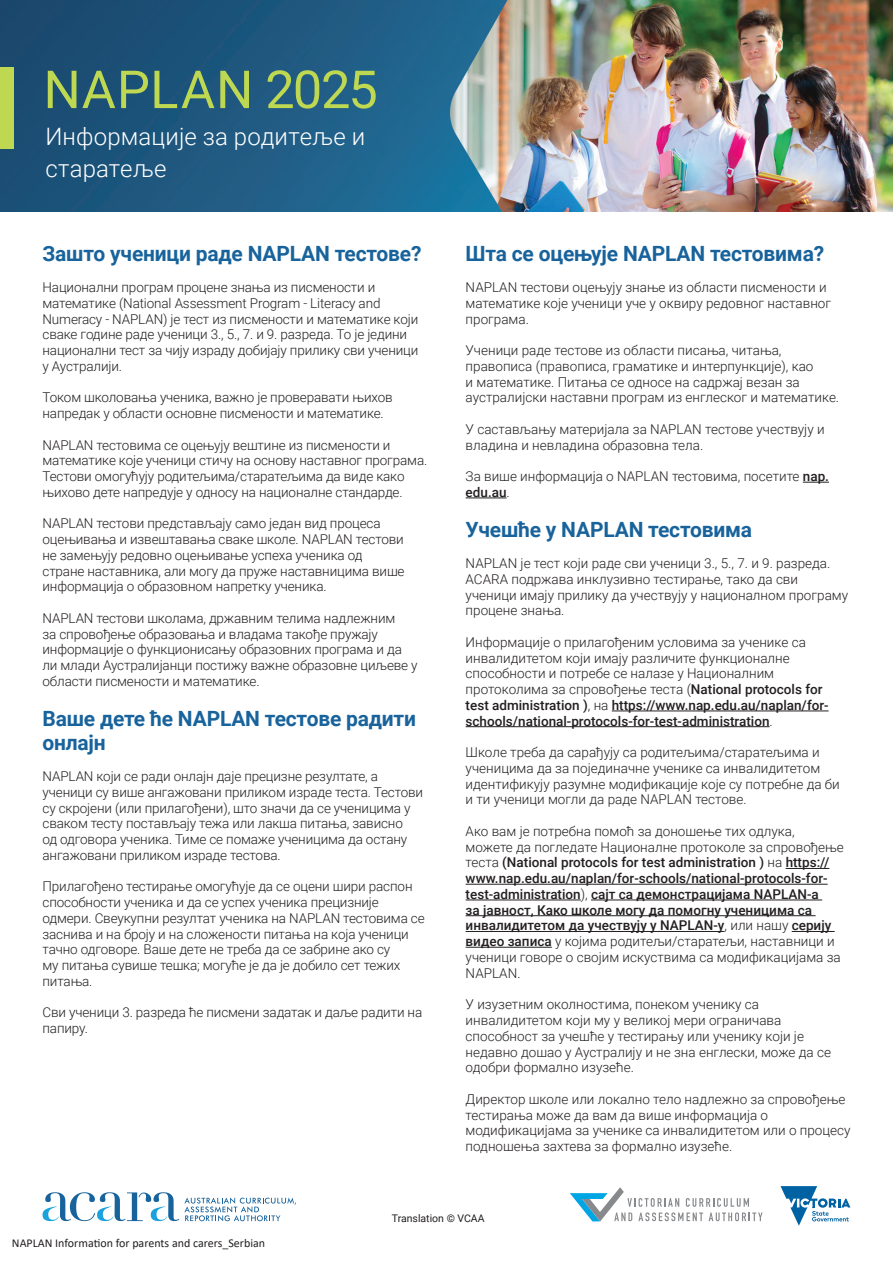
<style>
.page{position:relative;width:893px;height:1263px;background:#fff}
.page>*{position:absolute;margin:0;border:0;box-sizing:border-box;transform-origin:0 0}
.t1{font:52.5px "Roboto";letter-spacing:.01em;color:#bfd852}
.t2{font:300 24px/31.5px "Roboto";letter-spacing:.005em;color:#fff}
.t3{font:700 21px/24px "Roboto";letter-spacing:-.01em;color:#18639c}
.Paragraph_Style{font:300 13.5px/15.8px "Roboto";letter-spacing:-.01em;color:#231f20}
.Paragraph_Style-2{font:500 13.5px/15.8px "Roboto";color:#231f20}
.t4{font:12px "Calibri";color:#231f20}
.Paragraph_Style-3{font:10.5px "Roboto";color:#231f20}
.s1{font-weight:500}
.s2{font-weight:300}
</style>
<div class="page">
<svg style="left:43px;top:1192px;width:253px;height:29px"></svg>
<img style="left:0;top:0;width:893px;height:212px">
<svg style="left:803px;top:482px;width:26px;height:1px"></svg>
<hr style="left:466px;top:498px;width:41px;height:1px;background:#231f20">
<hr style="left:612px;top:711px;width:217px;height:1px;background:#231f20">
<hr style="left:466px;top:726px;width:304px;height:1px;background:#231f20">
<hr style="left:786px;top:868px;width:43px;height:1px;background:#231f20">
<hr style="left:466px;top:884px;width:362px;height:1px;background:#231f20">
<hr style="left:466px;top:900px;width:115px;height:1px;background:#231f20">
<hr style="left:591px;top:900px;width:231px;height:1px;background:#231f20">
<hr style="left:466px;top:915px;width:350px;height:1px;background:#231f20">
<hr style="left:466px;top:931px;width:258px;height:1px;background:#231f20">
<hr style="left:792px;top:931px;width:43px;height:1px;background:#231f20">
<hr style="left:466px;top:947px;width:86px;height:1px;background:#231f20">
<div style="left:0;top:67px;width:13px;height:81px;background:#bfd852"></div>
<svg style="left:570px;top:1187px;width:193px;height:34px"></svg>
<svg style="left:780px;top:1186px;width:70px;height:40px"></svg>
<p class="t1" style="left:43px;top:53px;width:336px">NAPLAN 2025</p>
<p class="t2" style="left:46px;top:120px;width:321px">Информације за родитеље и старатеље</p>
<p class="t3" style="left:43px;top:240px;width:381px">Зашто ученици раде NAPLAN тестoве?</p>
<p class="Paragraph_Style" style="left:43px;top:279px;width:377px">Национални програм процене знања из писмености и математике (National Assessment Program - Literacy and Numeracy - NAPLAN) је тест из писмености и математике који сваке године раде ученици 3., 5., 7. и 9. разреда. То је једини национални тест за чију израду добијају прилику сви ученици у Аустралији.</p>
<p class="Paragraph_Style" style="left:43px;top:389px;width:352px">Током школовања ученика, важно је проверавати њихов напредак у области основне писмености и математике.</p>
<p class="Paragraph_Style" style="left:43px;top:436px;width:386px">NAPLAN тестовима се оцењују вештине из писмености и математике које ученици стичу на основу наставног програма.<br>Тестови омогућују родитељима/старатељима да виде како њихово дете напредује у односу на националне стандарде.</p>
<p class="Paragraph_Style" style="left:43px;top:515px;width:364px">NAPLAN тестови представљају само један вид процеса оцењивања и извештавања сваке школе. NAPLAN тестови не замењују редовно оцењивање успеха ученика од стране наставника, али могу да пруже наставницима више информација о образовном напретку ученика.</p>
<p class="Paragraph_Style" style="left:43px;top:610px;width:377px">NAPLAN тестови школама, државним телима надлежним<br>за спровођење образовања и владама такође пружају информације о функционисању образовних програма и да ли млади Аустралијанци постижу важне образовне циљеве у области писмености и математике.</p>
<p class="t3" style="left:43px;top:705px;width:375px">Ваше дете ће NAPLAN тестове радити онлајн</p>
<p class="Paragraph_Style" style="left:43px;top:768px;width:382px">NAPLAN који се ради онлајн даје прецизне резултате, а ученици су више ангажовани приликом израде теста. Тестови су скројени (или прилагођени), што значи да се ученицима у сваком тесту постављају тежа или лакша питања, зависно<br>од одговора ученика. Тиме се помаже ученицима да остану ангажовани приликом израде тестова.</p>
<p class="Paragraph_Style" style="left:43px;top:878px;width:384px">Прилагођено тестирање омогућује да се оцени шири распон способности ученика и да се успех ученика прецизније одмери. Свеукупни резултат ученика на NAPLAN тестовима се заснива и на броју и на сложености питања на која ученици тачно одговоре. Ваше дете не треба да се забрине ако су<br>му питања сувише тешка; могуће је да је добило сет тежих питања.</p>
<p class="Paragraph_Style" style="left:43px;top:1004px;width:381px">Сви ученици 3. разреда ће писмени задатак и даље радити на папиру.</p>
<p class="t3" style="left:466px;top:240px;width:360px">Шта се оцењује NAPLAN тестовима?</p>
<p class="Paragraph_Style" style="left:466px;top:279px;width:367px">NAPLAN тестови оцењују знање из области писмености и математике које ученици уче у оквиру редовног наставног програма.</p>
<p class="Paragraph_Style" style="left:466px;top:342px;width:375px">Ученици раде тестове из области писања, читања, правописа (правописа, граматике и интерпункције), као<br>и математике. Питања се односе на садржај везан за аустралијски наставни програм из енглеског и математике.</p>
<p class="Paragraph_Style" style="left:466px;top:421px;width:361px">У састављању материјала за NAPLAN тестове учествују и владина и невладина образовна тела.</p>
<p class="Paragraph_Style" style="left:466px;top:468px;width:365px">За више информација о NAPLAN тестовима, посетите <span class="s1">nap. edu.au</span>.</p>
<p class="t3" style="left:466px;top:516px;width:288px">Учешће у NAPLAN тестовима</p>
<p class="Paragraph_Style" style="left:466px;top:555px;width:384px">NAPLAN је тест који раде сви ученици 3., 5., 7. и 9. разреда.<br>ACARA подржава инклузивно тестирање, тако да сви ученици имају прилику да учествују у националном програму процене знања.</p>
<p class="Paragraph_Style" style="left:466px;top:634px;width:364px">Информације о прилагођеним условима за ученике са инвалидитетом који имају различите функционалне способности и потребе се налазе у Националним протоколима за спровођење теста (<span class="s1">National protocols for test administration )</span>, на <span class="s1">https://www.nap.edu.au/naplan/for&shy;schools/national-protocols-for-test-administration</span>.</p>
<p class="Paragraph_Style" style="left:466px;top:744px;width:376px">Школе треба да сарађују са родитељима/старатељима и ученицима да за појединачне ученике са инвалидитетом идентификују разумне модификације које су потребне да би и ти ученици могли да раде NAPLAN тестове.</p>
<p class="Paragraph_Style-2" style="left:466px;top:823px;width:380px"><span class="s2">Ако вам је потребна помоћ за доношење тих одлука, можете да погледате Националне протоколе за спровођење теста</span> (National protocols for test administration ) <span class="s2">на</span> https:// www.nap.edu.au/naplan/for-schools/national-protocols-for&shy;test-administration<span class="s2">),</span> сајт са демонстрацијама NAPLAN-а<br>за јавност, Како школе могу да помогну ученицима са инвалидитетом да учествују у NAPLAN-у<span class="s2">, или нашу</span> серију видео записа <span class="s2">у којима родитељи/старатељи, наставници и ученици говоре о својим искуствима са модификацијама за NAPLAN.</span></p>
<p class="Paragraph_Style" style="left:466px;top:996px;width:367px">У изузетним околностима, понеком ученику са инвалидитетом који му у великој мери ограничава способност за учешће у тестирању или ученику који је недавно дошао у Аустралију и не зна енглески, може да се одобри формално изузеће.</p>
<p class="Paragraph_Style" style="left:466px;top:1090px;width:386px">Директор школе или локално тело надлежно за спровођење тестирања може да вам да више информација о модификацијама за ученике са инвалидитетом или о процесу подношења захтева за формално изузеће.</p>
<p class="t4" style="left:12px;top:1234px;width:255px">NAPLAN Information for parents and carers_Serbian</p>
<p class="Paragraph_Style-3" style="left:392px;top:1211px;width:94px">Translation © VCAA</p>
</div>
